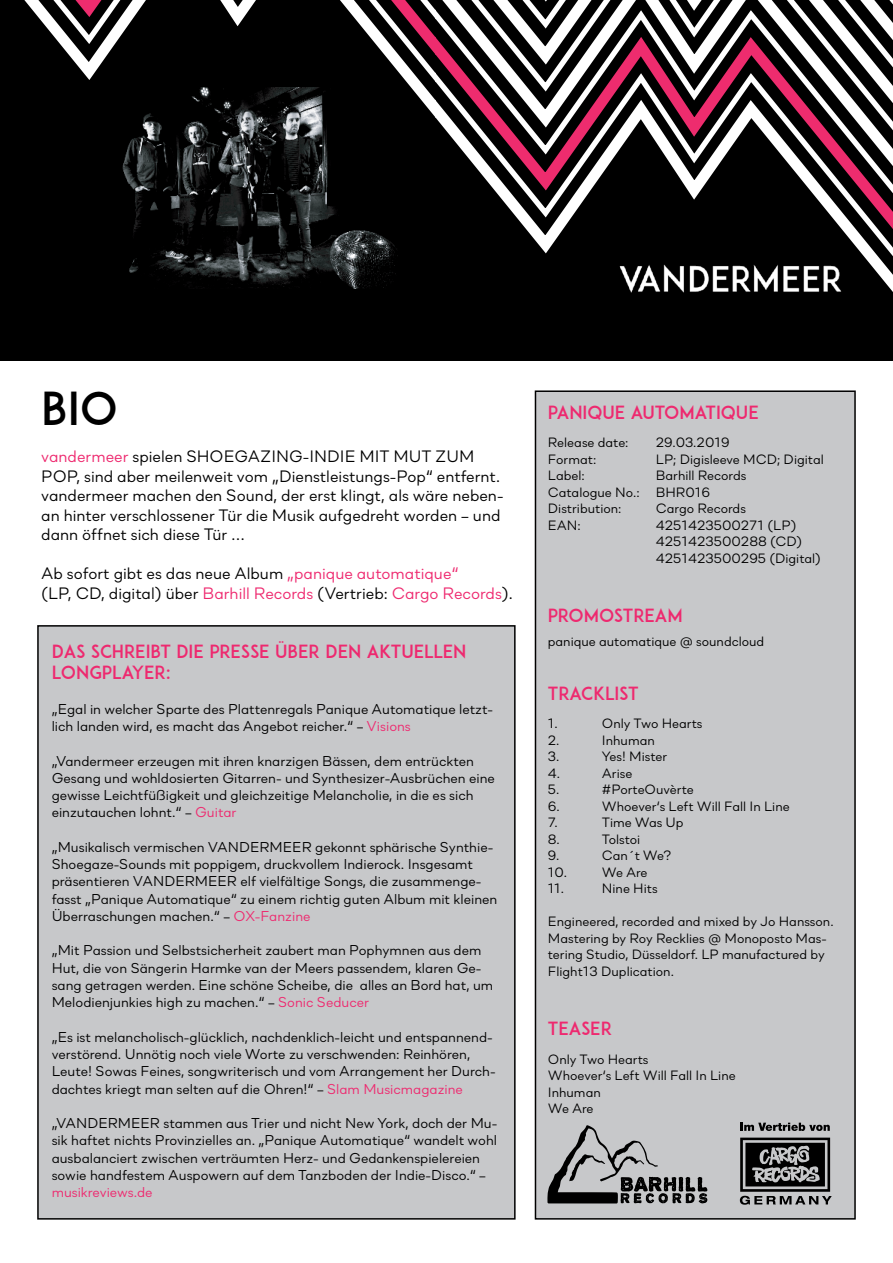
<style>
.page{position:relative;width:893px;height:1263px;background:#fff}
.page>*{position:absolute;margin:0;border:0;box-sizing:border-box;transform-origin:0 0}
.t1{font:45px "ADAM.CGPRO";color:#000}
.t2{font:18px/21.6px "ADAM.CGPRO";color:#ee296f}
.t3{font:16.5px/19.5px "Soin Sans Neue";color:#000}
.t4{font:14.25px/17.2px "Soin Sans Neue";color:#000}
.t5{font:14.25px "Soin Sans Neue";color:#ee296f}
.t6{font:13.5px/16.5px "Soin Sans Neue";color:#000}
.s1{color:#ee296f}
</style>
<div class="page">
<div style="left:535px;top:390px;width:321px;height:829px;background:#c7c8ca;border:2px solid #000"></div>
<div style="left:37px;top:625px;width:479px;height:594px;background:#c7c8ca;border:2px solid #000"></div>
<div style="left:0;top:0;width:892px;height:360px;background:#000"></div>
<svg style="left:512px;top:212px;width:380px;height:34px"></svg>
<svg style="left:493px;top:188px;width:399px;height:24px"></svg>
<svg style="left:461px;top:149px;width:431px;height:39px"></svg>
<svg style="left:441px;top:125px;width:451px;height:24px"></svg>
<svg style="left:436px;top:102px;width:456px;height:23px"></svg>
<svg style="left:24px;top:0;width:868px;height:102px"></svg>
<img style="left:85px;top:88px;width:316px;height:201px">
<svg style="left:85px;top:191px;width:51px;height:27px"></svg>
<div style="left:327px;top:187px;width:78px;height:19px;background:#000"></div>
<svg style="left:547px;top:1125px;width:160px;height:78px"></svg>
<svg style="left:740px;top:1123px;width:90px;height:8px"></svg>
<svg style="left:740px;top:1137px;width:92px;height:68px"></svg>
<img style="left:361px;top:246px;width:532px;height:57px">
<h1 class="t1" style="left:41px;top:381px;width:78px">BIO</h1>
<p class="t3" style="left:41px;top:445px;width:464px"><span class="s1">vandermeer</span> spielen SHOEGAZING-INDIE MIT MUT ZUM POP, sind aber meilenweit vom „Dienstleistungs-Pop“ entfernt. vandermeer machen den Sound, der erst klingt, als wäre neben&shy;an hinter verschlossener Tür die Musik aufgedreht worden – und dann öffnet sich diese Tür …</p>
<p class="t3" style="left:41px;top:562px;width:473px">Ab sofort gibt es das neue Album <span class="s1">„panique automatique“<br></span>(LP, CD, digital) über <span class="s1">Barhill Records</span> (Vertrieb: <span class="s1">Cargo Records</span>).</p>
<p class="t2" style="left:52px;top:640px;width:416px">DAS SCHREIBT DIE PRESSE ÜBER DEN AKTUELLEN<br>LONGPLAYER:</p>
<p class="t4" style="left:52px;top:699px;width:443px">„Egal in welcher Sparte des Plattenregals Panique Automatique letzt&shy;lich landen wird, es macht das Angebot reicher.“ – <span class="s1">Visions</span></p>
<p class="t4" style="left:52px;top:751px;width:445px">„Vandermeer erzeugen mit ihren knarzigen Bässen, dem entrückten Gesang und wohldosierten Gitarren- und Synthesizer-Ausbrüchen eine gewisse Leichtfüßigkeit und gleichzeitige Melancholie, in die es sich einzutauchen lohnt.“ – <span class="s1">Guitar</span></p>
<p class="t4" style="left:52px;top:837px;width:447px">„Musikalisch vermischen VANDERMEER gekonnt sphärische Synthie-Shoegaze-Sounds mit poppigem, druckvollem Indierock. Insgesamt präsentieren VANDERMEER elf vielfältige Songs, die zusammenge&shy;fasst „Panique Automatique“ zu einem richtig guten Album mit kleinen Überraschungen machen.“ – <span class="s1">OX-Fanzine</span></p>
<p class="t4" style="left:52px;top:940px;width:443px">„Mit Passion und Selbstsicherheit zaubert man Pophymnen aus dem Hut, die von Sängerin Harmke van der Meers passendem, klaren Ge&shy;sang getragen werden. Eine schöne Scheibe, die alles an Bord hat, um Melodienjunkies high zu machen.“ – <span class="s1">Sonic Seducer</span></p>
<p class="t4" style="left:52px;top:1027px;width:445px">„Es ist melancholisch-glücklich, nachdenklich-leicht und entspannend&shy;verstörend. Unnötig noch viele Worte zu verschwenden: Reinhören, Leute! Sowas Feines, songwriterisch und vom Arrangement her Durch&shy;dachtes kriegt man selten auf die Ohren!“ – <span class="s1">Slam Musicmagazine</span></p>
<p class="t4" style="left:52px;top:1113px;width:447px">„VANDERMEER stammen aus Trier und nicht New York, doch der Mu&shy;sik haftet nichts Provinzielles an. „Panique Automatique“ wandelt wohl ausbalanciert zwischen verträumten Herz- und Gedankenspielereien sowie handfestem Auspowern auf dem Tanzboden der Indie-Disco.“ –</p>
<p class="t5" style="left:52px;top:1180px;width:102px">musikreviews.de</p>
<p class="t2" style="left:548px;top:401px;width:212px">PANIQUE AUTOMATIQUE</p>
<p class="t6" style="left:548px;top:433px;width:82px">Release date:</p>
<p class="t6" style="left:656px;top:433px;width:75px">29.03.2019</p>
<p class="t6" style="left:548px;top:449px;width:50px">Format:</p>
<p class="t6" style="left:656px;top:449px;width:169px">LP; Digisleeve MCD; Digital</p>
<p class="t6" style="left:548px;top:466px;width:38px">Label:</p>
<p class="t6" style="left:548px;top:466px;width:200px;text-indent:108px">Barhill Records<br>Catalogue No.: BHR016<br>Distribution:</p>
<p class="t6" style="left:656px;top:499px;width:92px">Cargo Records</p>
<p class="t6" style="left:548px;top:515px;width:34px">EAN:</p>
<p class="t6" style="left:656px;top:515px;width:167px">4251423500271 (LP)<br>4251423500288 (CD)<br>4251423500295 (Digital)</p>
<p class="t2" style="left:548px;top:604px;width:136px">PROMOSTREAM</p>
<p class="t6" style="left:548px;top:632px;width:218px">panique automatique @ soundcloud</p>
<p class="t2" style="left:548px;top:682px;width:92px">TRACKLIST</p>
<p class="t6" style="left:548px;top:714px;width:12px">1.</p>
<p class="t6" style="left:602px;top:714px;width:102px">Only Two Hearts</p>
<p class="t6" style="left:548px;top:731px;width:13px">2.</p>
<p class="t6" style="left:602px;top:731px;width:54px">Inhuman</p>
<p class="t6" style="left:548px;top:747px;width:13px">3.</p>
<p class="t6" style="left:602px;top:747px;width:67px">Yes! Mister</p>
<p class="t6" style="left:548px;top:764px;width:14px">4.</p>
<p class="t6" style="left:602px;top:764px;width:32px">Arise</p>
<p class="t6" style="left:548px;top:780px;width:13px">5.</p>
<p class="t6" style="left:602px;top:780px;width:93px">#PorteOuvèrte</p>
<p class="t6" style="left:548px;top:797px;width:13px">6.</p>
<p class="t6" style="left:602px;top:797px;width:189px">Whoever‘s Left Will Fall In Line</p>
<p class="t6" style="left:548px;top:813px;width:11px">7.</p>
<p class="t6" style="left:602px;top:813px;width:83px">Time Was Up</p>
<p class="t6" style="left:548px;top:830px;width:14px">8.</p>
<p class="t6" style="left:602px;top:830px;width:40px">Tolstoi</p>
<p class="t6" style="left:548px;top:846px;width:13px">9.</p>
<p class="t6" style="left:602px;top:846px;width:71px">Can´t We?</p>
<p class="t6" style="left:548px;top:863px;width:21px">10.</p>
<p class="t6" style="left:602px;top:863px;width:47px">We Are</p>
<p class="t6" style="left:548px;top:879px;width:18px">11.</p>
<p class="t6" style="left:602px;top:879px;width:57px">Nine Hits</p>
<p class="t6" style="left:548px;top:912px;width:287px">Engineered, recorded and mixed by Jo Hansson.<br>Mastering by Roy Recklies @ Monoposto Mas&shy;tering Studio, Düsseldorf. LP manufactured by Flight13 Duplication.</p>
<p class="t2" style="left:548px;top:1018px;width:66px">TEASER</p>
<p class="t6" style="left:548px;top:1050px;width:189px">Only Two Hearts<br>Whoever‘s Left Will Fall In Line<br>Inhuman<br>We Are</p>
</div>
